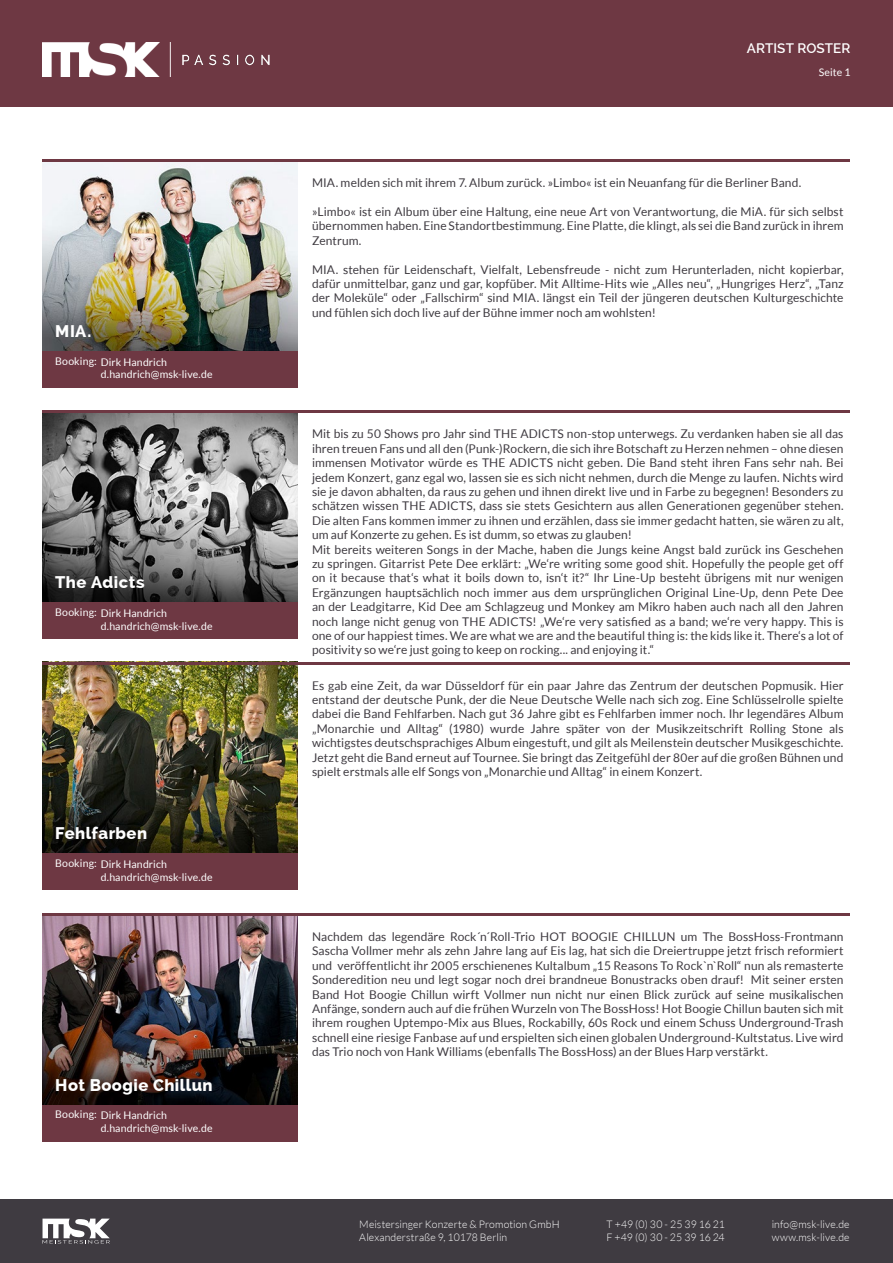
<style>
.page{position:relative;width:893px;height:1263px;background:#fff}
.page>*{position:absolute;margin:0;border:0;box-sizing:border-box;transform-origin:0 0}
.t1{font:800 16.5px "Raleway";letter-spacing:.03em;color:#fff}
.t2{font:600 13.5px "Raleway";color:#fff}
.t3{font:12px/14.4px "Lato";letter-spacing:.005em;color:#3f3b41;text-align:justify}
.t4{font:10.5px/12.6px "Lato";letter-spacing:.01em;color:#fff}
.t5{font:300 10.5px/12.6px "Lato";letter-spacing:.01em;color:#fff}
</style>
<div class="page">
<img style="left:43px;top:162px;width:255px;height:189px">
<hr style="left:43px;top:159px;width:807px;height:3px;background:#6e3843">
<img style="left:43px;top:413px;width:255px;height:189px">
<hr style="left:43px;top:411px;width:807px;height:2px;background:#6e3843">
<img style="left:43px;top:664px;width:255px;height:189px">
<hr style="left:43px;top:662px;width:807px;height:2px;background:#6e3843">
<div style="left:43px;top:853px;width:255px;height:37px;background:#6e3843"></div>
<div style="left:43px;top:351px;width:255px;height:37px;background:#6e3843"></div>
<div style="left:43px;top:602px;width:255px;height:37px;background:#6e3843"></div>
<img style="left:43px;top:915px;width:255px;height:189px">
<hr style="left:43px;top:913px;width:807px;height:2px;background:#6e3843">
<div style="left:43px;top:1104px;width:255px;height:37px;background:#6e3843"></div>
<div style="left:0;top:1199px;width:893px;height:64px;background:#3f3b41"></div>
<svg style="left:43px;top:1218px;width:67px;height:25px"></svg>
<div style="left:0;top:0;width:893px;height:106px;background:#6e3843"></div>
<img style="left:43px;top:43px;width:227px;height:33px">
<h1 class="t1" style="left:55px;top:322px;width:38px">MIA.</h1>
<p class="t4" style="left:101px;top:355px;width:113px;text-indent:-45px">Booking: Dirk Handrich d.handrich@msk-live.de</p>
<h1 class="t1" style="left:55px;top:573px;width:91px">The Adicts</h1>
<p class="t4" style="left:101px;top:607px;width:113px;text-indent:-45px">Booking: Dirk Handrich d.handrich@msk-live.de</p>
<h1 class="t1" style="left:55px;top:824px;width:93px">Fehlfarben</h1>
<p class="t4" style="left:101px;top:858px;width:113px;text-indent:-45px">Booking: Dirk Handrich d.handrich@msk-live.de</p>
<h1 class="t1" style="left:55px;top:1075px;width:159px">Hot Boogie Chillun</h1>
<p class="t4" style="left:101px;top:1109px;width:113px;text-indent:-45px">Booking: Dirk Handrich d.handrich@msk-live.de</p>
<p class="t2" style="left:747px;top:41px;width:105px">ARTIST ROSTER</p>
<p class="t4" style="left:819px;top:66px;width:33px">Seite 1</p>
<p class="t3" style="left:312px;top:176px;width:491px">MIA. melden sich mit ihrem 7. Album zurück. »Limbo« ist ein Neuanfang für die Berliner Band.</p>
<p class="t3" style="left:312px;top:204px;width:533px">»Limbo« ist ein Album über eine Haltung, eine neue Art von Verantwortung, die MiA. für sich selbst übernommen haben. Eine Standortbestimmung. Eine Platte, die klingt, als sei die Band zurück in ihrem Zentrum.</p>
<p class="t3" style="left:312px;top:262px;width:533px">MIA. stehen für Leidenschaft, Vielfalt, Lebensfreude - nicht zum Herunterladen, nicht kopierbar, dafür unmittelbar, ganz und gar, kopfüber. Mit Alltime-Hits wie „Alles neu“, „Hungriges Herz“, „Tanz der Moleküle“ oder „Fallschirm“ sind MIA. längst ein Teil der jüngeren deutschen Kulturgeschichte und fühlen sich doch live auf der Bühne immer noch am wohlsten!</p>
<p class="t3" style="left:312px;top:427px;width:533px;text-align:left">Mit bis zu 50 Shows pro Jahr sind THE ADICTS non-stop unterwegs. Zu verdanken haben sie all das ihren treuen Fans und all den (Punk-)Rockern, die sich ihre Botschaft zu Herzen nehmen – ohne diesen immensen Motivator würde es THE ADICTS nicht geben. Die Band steht ihren Fans sehr nah. Bei jedem Konzert, ganz egal wo, lassen sie es sich nicht nehmen, durch die Menge zu laufen. Nichts wird sie je davon abhalten, da raus zu gehen und ihnen direkt live und in Farbe zu begegnen! Besonders zu schätzen wissen THE ADICTS, dass sie stets Gesichtern aus allen Generationen gegenüber stehen.<br>Die alten Fans kommen immer zu ihnen und erzählen, dass sie immer gedacht hatten, sie wären zu alt, um auf Konzerte zu gehen. Es ist dumm, so etwas zu glauben!<br>Mit bereits weiteren Songs in der Mache, haben die Jungs keine Angst bald zurück ins Geschehen zu springen. Gitarrist Pete Dee erklärt: „We‘re writing some good shit. Hopefully the people get off on it because that‘s what it boils down to, isn‘t it?“ Ihr Line-Up besteht übrigens mit nur wenigen Ergänzungen hauptsächlich noch immer aus dem ursprünglichen Original Line-Up, denn Pete Dee an der Leadgitarre, Kid Dee am Schlagzeug und Monkey am Mikro haben auch nach all den Jahren noch lange nicht genug von THE ADICTS! „We‘re very satisfied as a band; we‘re very happy. This is one of our happiest times. We are what we are and the beautiful thing is: the kids like it. There‘s a lot of positivity so we‘re just going to keep on rocking... and enjoying it.“</p>
<p class="t3" style="left:312px;top:678px;width:533px">Es gab eine Zeit, da war Düsseldorf für ein paar Jahre das Zentrum der deutschen Popmusik. Hier entstand der deutsche Punk, der die Neue Deutsche Welle nach sich zog. Eine Schlüsselrolle spielte dabei die Band Fehlfarben. Nach gut 36 Jahre gibt es Fehlfarben immer noch. Ihr legendäres Album „Monarchie und Alltag“ (1980) wurde Jahre später von der Musikzeitschrift Rolling Stone als wichtigstes deutschsprachiges Album eingestuft, und gilt als Meilenstein deutscher Musikgeschichte.<br>Jetzt geht die Band erneut auf Tournee. Sie bringt das Zeitgefühl der 80er auf die großen Bühnen und spielt erstmals alle elf Songs von „Monarchie und Alltag“ in einem Konzert.</p>
<p class="t3" style="left:312px;top:929px;width:533px">Nachdem das legendäre Rock´n´Roll-Trio HOT BOOGIE CHILLUN um The BossHoss-Frontmann Sascha Vollmer mehr als zehn Jahre lang auf Eis lag, hat sich die Dreiertruppe jetzt frisch reformiert und veröffentlicht ihr 2005 erschienenes Kultalbum „15 Reasons To Rock`n`Roll“ nun als remasterte Sonderedition neu und legt sogar noch drei brandneue Bonustracks oben drauf! Mit seiner ersten Band Hot Boogie Chillun wirft Vollmer nun nicht nur einen Blick zurück auf seine musikalischen Anfänge, sondern auch auf die frühen Wurzeln von The BossHoss! Hot Boogie Chillun bauten sich mit ihrem roughen Uptempo-Mix aus Blues, Rockabilly, 60s Rock und einem Schuss Underground-Trash schnell eine riesige Fanbase auf und erspielten sich einen globalen Underground-Kultstatus. Live wird das Trio noch von Hank Williams (ebenfalls The BossHoss) an der Blues Harp verstärkt.</p>
<p class="t5" style="left:359px;top:1218px;width:202px">Meistersinger Konzerte &amp; Promotion GmbH<br>Alexanderstraße 9, 10178 Berlin</p>
<p class="t5" style="left:607px;top:1218px;width:120px">T +49 (0) 30 - 25 39 16 21<br>F +49 (0) 30 - 25 39 16 24</p>
<p class="t5" style="left:772px;top:1218px;width:79px">info@msk-live.de www.msk-live.de</p>
</div>
